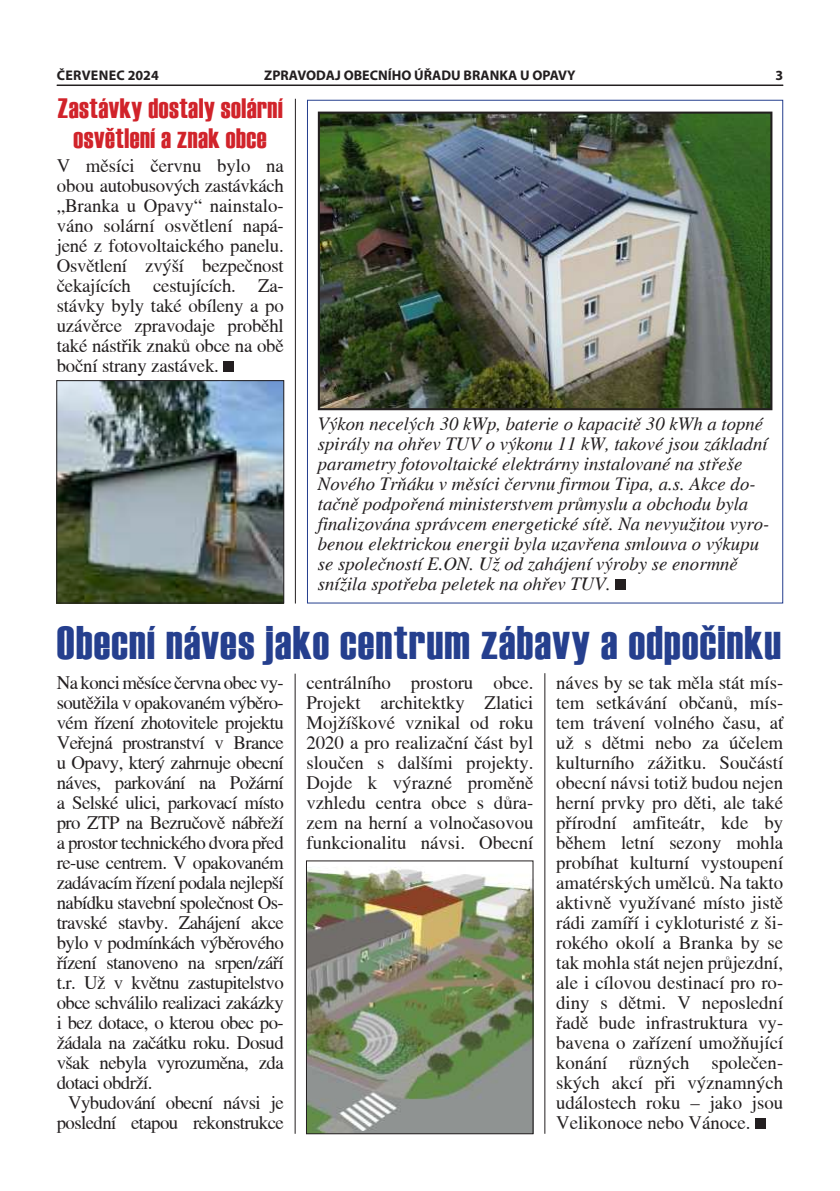
<style>
.page{position:relative;width:840px;height:1191px;background:#fff}
.page>*{position:absolute;margin:0;border:0;box-sizing:border-box;transform-origin:0 0}
.t1{font:47px "Haettenschweiler";letter-spacing:.025em;color:#253f8e}
.t2{font:28px/30px "Haettenschweiler";letter-spacing:.02em;color:#d1232a;text-align:center}
.t3{font:19px/20px "Toronto";letter-spacing:-.03em;color:#231f20;text-align:justify}
.t4{font:italic 19px/20px "Toronto";color:#231f20}
.t5{font:700 14px "Myriad Pro";color:#231f20}
.t6{font:700 14px "Myriad Pro";letter-spacing:.02em;color:#231f20}
</style>
<div class="page">
<hr style="left:57px;top:85px;width:725px;height:1px;background:#231f20">
<div style="left:223px;top:361px;width:11px;height:11px;background:#231f20"></div>
<div style="left:754px;top:1118px;width:11px;height:10px;background:#231f20"></div>
<div style="left:615px;top:579px;width:10px;height:11px;background:#231f20"></div>
<img style="left:58px;top:382px;width:224px;height:219px">
<div style="left:56px;top:380px;width:228px;height:223px;border:1px solid #231f20"></div>
<img style="left:320px;top:115px;width:449px;height:292px">
<div style="left:317px;top:112px;width:455px;height:298px;border:2px solid #231f20"></div>
<hr style="left:295px;top:99px;width:1px;height:504px;background:#231f20">
<hr style="left:294px;top:673px;width:1px;height:460px;background:#231f20">
<hr style="left:544px;top:673px;width:1px;height:460px;background:#231f20">
<img style="left:308px;top:867px;width:223px;height:265px">
<div style="left:306px;top:860px;width:227px;height:274px;border:1px solid #231f20"></div>
<p class="t6" style="left:57px;top:67px;width:103px">ČERVENEC 2024</p>
<p class="t5" style="left:264px;top:67px;width:312px">ZPRAVODAJ OBECNÍHO ÚŘADU BRANKA U OPAVY</p>
<p class="t5" style="left:775px;top:68px;width:9px">3</p>
<h2 class="t2" style="left:58px;top:94px;width:226px">Zastávky dostaly solární osvětlení a znak obce</h2>
<p class="t3" style="left:57px;top:155px;width:228px">V měsíci červnu bylo na obou autobusových zastávkách „Branka u Opavy“ nainstalo&shy;váno solární osvětlení napá&shy;jené z fotovoltaického panelu.<br>Osvětlení zvýší bezpečnost čekajících cestujících. Za&shy;stávky byly také obíleny a po uzávěrce zpravodaje proběhl také nástřik znaků obce na obě boční strany zastávek.</p>
<p class="t4" style="left:317px;top:413px;width:453px">Výkon necelých 30 kWp, baterie o kapacitě 30 kWh a topné spirály na ohřev TUV o výkonu 11 kW, takové jsou základní parametry fotovoltaické elektrárny instalované na střeše Nového Trňáku v měsíci červnu firmou Tipa, a.s. Akce do&shy;tačně podpořená ministerstvem průmyslu a obchodu byla finalizována správcem energetické sítě. Na nevyužitou vyro&shy;benou elektrickou energii byla uzavřena smlouva o výkupu se společností E.ON. Už od zahájení výroby se enormně snížila spotřeba peletek na ohřev TUV.</p>
<h1 class="t1" style="left:57px;top:610px;width:725px">Obecní náves jako centrum zábavy a odpočinku</h1>
<p class="t3" style="left:57px;top:672px;width:228px">Na konci měsíce června obec vy-</p>
<p class="t3" style="left:57px;top:692px;width:228px">soutěžila v opakovaném výběro-</p>
<p class="t3" style="left:57px;top:712px;width:228px">vém řízení zhotovitele projektu</p>
<p class="t3" style="left:57px;top:732px;width:228px">Veřejná prostranství v Brance</p>
<p class="t3" style="left:57px;top:752px;width:228px">u Opavy, který zahrnuje obecní</p>
<p class="t3" style="left:57px;top:772px;width:228px">náves, parkování na Požární</p>
<p class="t3" style="left:57px;top:792px;width:228px">a Selské ulici, parkovací místo</p>
<p class="t3" style="left:57px;top:812px;width:228px">pro ZTP na Bezručově nábřeží</p>
<p class="t3" style="left:57px;top:832px;width:228px">a prostor technického dvora před</p>
<p class="t3" style="left:57px;top:852px;width:228px">re-use centrem. V opakovaném</p>
<p class="t3" style="left:57px;top:872px;width:228px">zadávacím řízení podala nejlepší</p>
<p class="t3" style="left:57px;top:892px;width:228px">nabídku stavební společnost Os-</p>
<p class="t3" style="left:57px;top:912px;width:228px">travské stavby. Zahájení akce</p>
<p class="t3" style="left:57px;top:932px;width:228px">bylo v podmínkách výběrového</p>
<p class="t3" style="left:57px;top:952px;width:228px">řízení stanoveno na srpen/září</p>
<p class="t3" style="left:57px;top:972px;width:228px">t.r. Už v květnu zastupitelstvo</p>
<p class="t3" style="left:57px;top:992px;width:228px">obce schválilo realizaci zakázky</p>
<p class="t3" style="left:57px;top:1012px;width:228px">i bez dotace, o kterou obec po-</p>
<p class="t3" style="left:57px;top:1032px;width:228px">žádala na začátku roku. Dosud</p>
<p class="t3" style="left:57px;top:1052px;width:228px">však nebyla vyrozuměna, zda</p>
<p class="t3" style="left:57px;top:1072px;width:97px">dotaci obdrží.</p>
<p class="t3" style="left:68px;top:1092px;width:217px">Vybudování obecní návsi je</p>
<p class="t3" style="left:57px;top:1112px;width:228px">poslední etapou rekonstrukce</p>
<p class="t3" style="left:306px;top:672px;width:228px">centrálního prostoru obce.<br>Projekt architektky Zlatici Mojžíškové vznikal od roku 2020 a pro realizační část byl sloučen s dalšími projekty.<br>Dojde k výrazné proměně vzhledu centra obce s důra&shy;zem na herní a volnočasovou funkcionalitu návsi. Obecní</p>
<p class="t3" style="left:556px;top:672px;width:228px">náves by se tak měla stát mís&shy;tem setkávání občanů, mís&shy;tem trávení volného času, ať už s dětmi nebo za účelem kulturního zážitku. Součástí obecní návsi totiž budou nejen herní prvky pro děti, ale také přírodní amfiteátr, kde by během letní sezony mohla probíhat kulturní vystoupení amatérských umělců. Na takto aktivně využívané místo jistě rádi zamíří i cykloturisté z ši&shy;rokého okolí a Branka by se tak mohla stát nejen průjezdní, ale i cílovou destinací pro ro&shy;diny s dětmi. V neposlední řadě bude infrastruktura vy&shy;bavena o zařízení umožňující konání různých společen&shy;ských akcí při významných událostech roku – jako jsou Velikonoce nebo Vánoce.</p>
</div>
